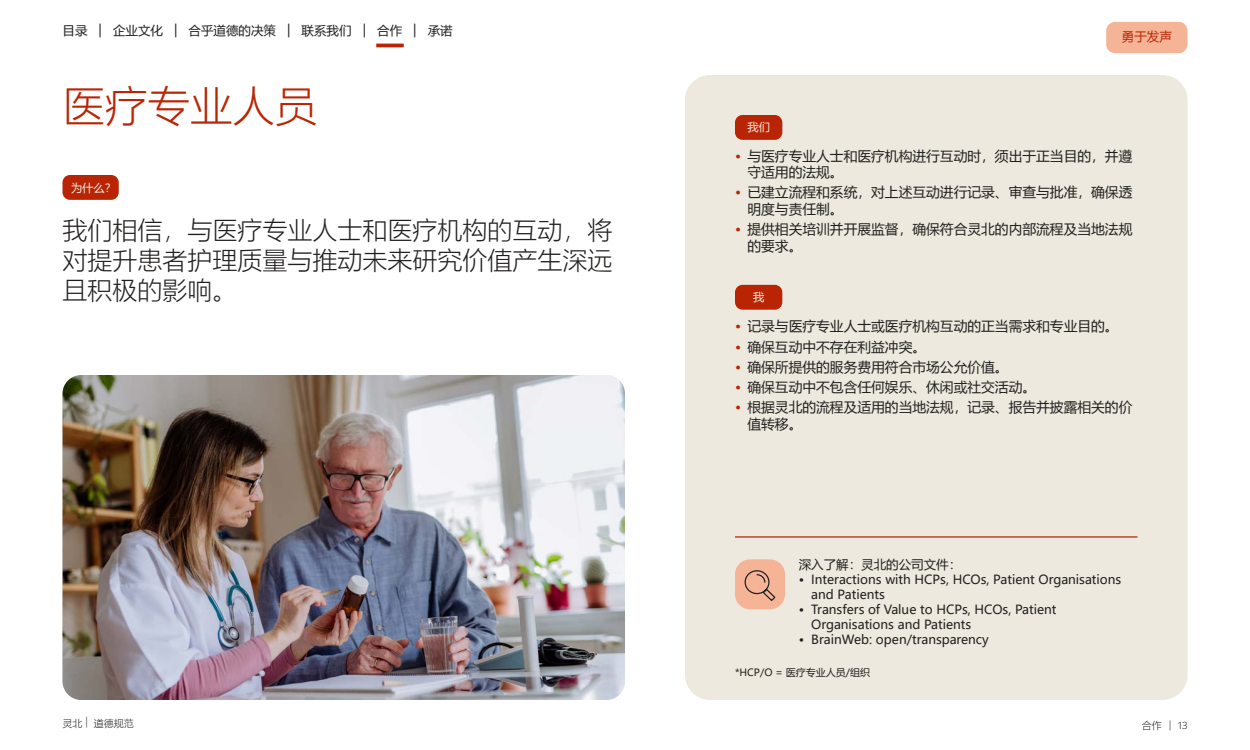
<style>
.page{position:relative;width:1250px;height:750px;background:#fff}
.page>*{position:absolute;margin:0;border:0;box-sizing:border-box;transform-origin:0 0}
.t1{font:300 42.5px "Microsoft Ya Hei";color:#b92504}
.t2{font:300 25px/30px "Microsoft Ya Hei";color:#22201f}
.t3{font:13.75px/16.5px "Microsoft Ya Hei";color:#22201f}
.t4{font:12.5px/15px "Microsoft Ya Hei";color:#22201f}
.t5{font:12.5px "Microsoft Ya Hei";color:#b92504}
.t6{font:11.25px "Microsoft Ya Hei";color:#ede9de}
.t7{font:10px "Microsoft Ya Hei";color:#22201f}
.t8{font:300 10px "Microsoft Ya Hei";color:#22201f}
.t9{font:300 10px "Noto Sans";color:#22201f}
.s1{color:#b92504}
.s2{font-family:"Microsoft Ya Hei"}
</style>
<div class="page">
<div style="left:1106px;top:22px;width:82px;height:31px;background:#f5b496;border-radius:9px"></div>
<hr style="left:376px;top:44px;width:28px;height:3px;background:#b92504">
<div style="left:685px;top:75px;width:503px;height:625px;background:#ede9de;border-radius:25px"></div>
<div style="left:62px;top:175px;width:57px;height:25px;background:#b92504;border-radius:8px"></div>
<hr style="left:735px;top:536px;width:403px;height:2px;background:#b92504">
<div style="left:735px;top:285px;width:47px;height:25px;background:#b92504;border-radius:8px"></div>
<div style="left:735px;top:115px;width:47px;height:25px;background:#b92504;border-radius:8px"></div>
<div style="left:735px;top:559px;width:50px;height:50px;background:#f5b496;border-radius:15px"></div>
<svg style="left:744px;top:570px;width:32px;height:31px"></svg>
<img style="left:62px;top:375px;width:563px;height:325px">
<p class="t4" style="left:62px;top:23px;width:392px">目录 | 企业文化 | 合乎道德的决策 | 联系我们 | 合作 | 承诺</p>
<h1 class="t1" style="left:62px;top:78px;width:256px">医疗专业人员</h1>
<p class="t6" style="left:71px;top:180px;width:46px">为什么？</p>
<h2 class="t2" style="left:62px;top:214px;width:551px">我们相信，与医疗专业人士和医疗机构的互动，将</h2>
<h2 class="t2" style="left:62px;top:244px;width:551px">对提升患者护理质量与推动未来研究价值产生深远且积极的影响。</h2>
<p class="t8" style="left:62px;top:716px;width:73px">灵北 | 道德规范</p>
<p class="t6" style="left:747px;top:119px;width:24px">我们</p>
<p class="t5" style="left:1122px;top:28px;width:51px">勇于发声</p>
<p class="t3" style="left:747px;top:147px;width:386px;text-indent:-12px"><span class="s1">•</span> 与医疗专业人士和医疗机构进行互动时，须出于正当目的，并遵守适用的法规。</p>
<p class="t3" style="left:747px;top:184px;width:386px;text-indent:-12px"><span class="s1">•</span> 已建立流程和系统，对上述互动进行记录、审查与批准，确保透明度与责任制。</p>
<p class="t3" style="left:735px;top:221px;width:399px"><span class="s1">•</span> 提供相关培训并开展监督，确保符合灵北的内部流程及当地法规</p>
<p class="t3" style="left:747px;top:237px;width:56px">的要求。</p>
<p class="t6" style="left:753px;top:289px;width:13px">我</p>
<p class="t3" style="left:735px;top:318px;width:385px"><span class="s1">•</span> 记录与医疗专业人士或医疗机构互动的正当需求和专业目的。</p>
<p class="t3" style="left:735px;top:338px;width:193px"><span class="s1">•</span> 确保互动中不存在利益冲突。</p>
<p class="t3" style="left:735px;top:358px;width:275px"><span class="s1">•</span> 确保所提供的服务费用符合市场公允价值。</p>
<p class="t3" style="left:735px;top:378px;width:303px"><span class="s1">•</span> 确保互动中不包含任何娱乐、休闲或社交活动。</p>
<p class="t3" style="left:747px;top:399px;width:386px;text-indent:-12px"><span class="s1">•</span> 根据灵北的流程及适用的当地法规，记录、报告并披露相关的价值转移。</p>
<p class="t4" style="left:799px;top:557px;width:164px">深入了解：灵北的公司文件：</p>
<p class="t4" style="left:811px;top:572px;width:312px;text-indent:-12px">• Interactions with HCPs, HCOs, Patient Organisations and Patients</p>
<p class="t4" style="left:811px;top:602px;width:247px;text-indent:-12px">• Transfers of Value to HCPs, HCOs, Patient<br>Organisations and Patients</p>
<p class="t4" style="left:799px;top:632px;width:192px">• BrainWeb: open/transparency</p>
<p class="t7" style="left:735px;top:665px;width:137px">*HCP/O = 医疗专业人员/组织</p>
<p class="t9" style="left:1142px;top:719px;width:47px"><span class="s2">合作</span> | 13</p>
</div>
